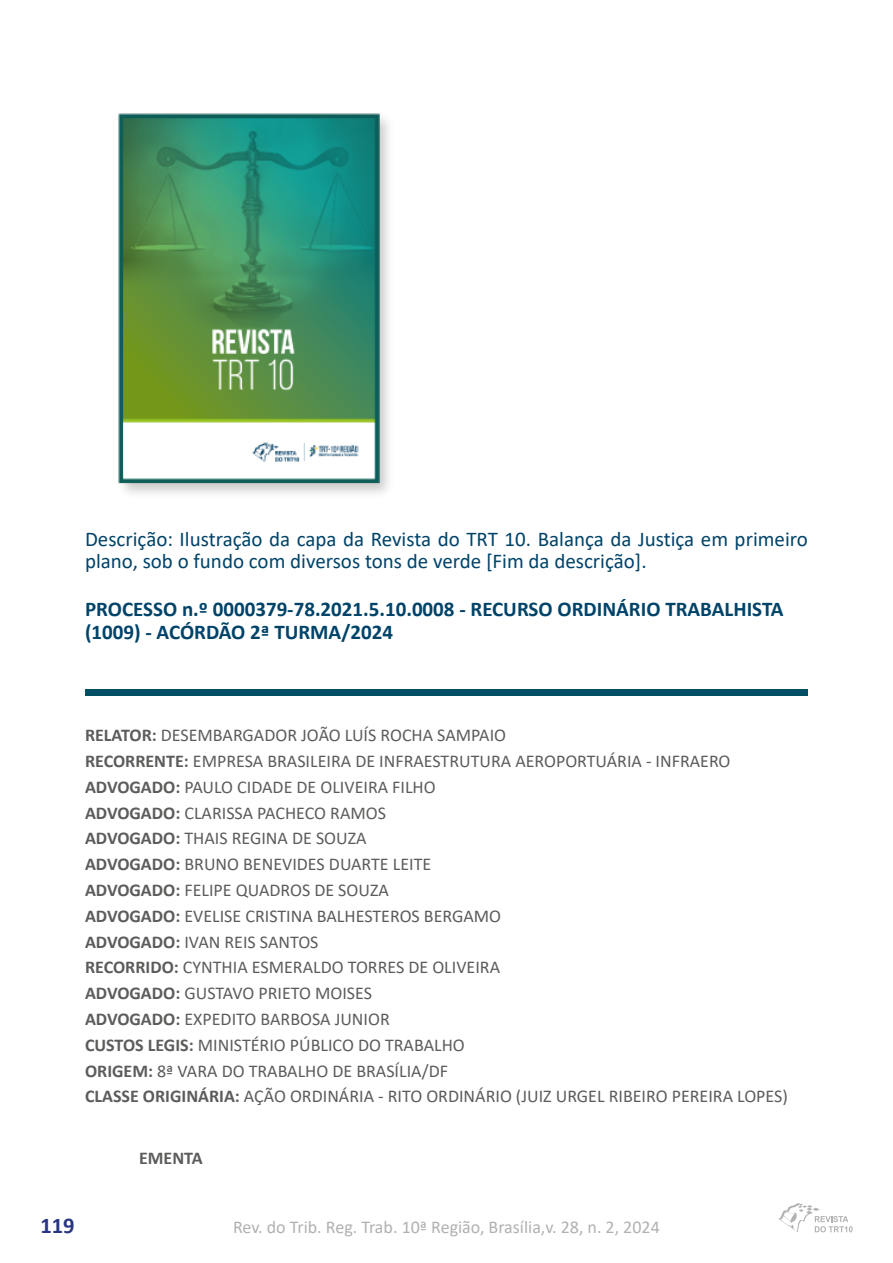
<style>
.page{position:relative;width:893px;height:1263px;background:#fff}
.page>*{position:absolute;margin:0;border:0;box-sizing:border-box;transform-origin:0 0}
.t1{font:700 22.5px "Calibri";color:#283583}
.t2{font:21px/22.5px "Calibri";color:#004369}
.t3{font:700 21px/22.5px "Calibri";color:#004369}
.t4{font:18px "Calibri";color:#5c5c5b}
.t5{font:18px "Calibri";color:#b2b1b1}
.t6{font:700 18px "Calibri";color:#5c5c5b}
.s1{font-weight:700}
</style>
<div class="page">
<svg style="left:778px;top:1203px;width:75px;height:30px"></svg>
<img style="left:118px;top:113px;width:271px;height:381px">
<div style="left:85px;top:689px;width:723px;height:6px;background:#004e66"></div>
<p class="t2" style="left:85px;top:527px;width:724px">Descrição: Ilustração da capa da Revista do TRT 10. Balança da Justiça em primeiro plano, sob o fundo com diversos tons de verde [Fim da descrição].</p>
<p class="t3" style="left:85px;top:598px;width:700px">PROCESSO n.º 0000379-78.2021.5.10.0008 - RECURSO ORDINÁRIO TRABALHISTA (1009) - ACÓRDÃO 2ª TURMA/2024</p>
<p class="t4" style="left:85px;top:723px;width:423px"><span class="s1">RELATOR:</span> DESEMBARGADOR JOÃO LUÍS ROCHA SAMPAIO</p>
<p class="t4" style="left:85px;top:748px;width:647px"><span class="s1">RECORRENTE:</span> EMPRESA BRASILEIRA DE INFRAESTRUTURA AEROPORTUÁRIA - INFRAERO</p>
<p class="t4" style="left:85px;top:774px;width:352px"><span class="s1">ADVOGADO:</span> PAULO CIDADE DE OLIVEIRA FILHO</p>
<p class="t4" style="left:85px;top:800px;width:303px"><span class="s1">ADVOGADO:</span> CLARISSA PACHECO RAMOS</p>
<p class="t4" style="left:85px;top:826px;width:283px"><span class="s1">ADVOGADO:</span> THAIS REGINA DE SOUZA</p>
<p class="t4" style="left:85px;top:852px;width:348px"><span class="s1">ADVOGADO:</span> BRUNO BENEVIDES DUARTE LEITE</p>
<p class="t4" style="left:85px;top:877px;width:305px"><span class="s1">ADVOGADO:</span> FELIPE QUADROS DE SOUZA</p>
<p class="t4" style="left:85px;top:903px;width:418px"><span class="s1">ADVOGADO:</span> EVELISE CRISTINA BALHESTEROS BERGAMO</p>
<p class="t4" style="left:85px;top:929px;width:235px"><span class="s1">ADVOGADO:</span> IVAN REIS SANTOS</p>
<p class="t4" style="left:85px;top:955px;width:417px"><span class="s1">RECORRIDO:</span> CYNTHIA ESMERALDO TORRES DE OLIVEIRA</p>
<p class="t4" style="left:85px;top:981px;width:289px"><span class="s1">ADVOGADO:</span> GUSTAVO PRIETO MOISES</p>
<p class="t4" style="left:85px;top:1006px;width:306px"><span class="s1">ADVOGADO:</span> EXPEDITO BARBOSA JUNIOR</p>
<p class="t4" style="left:85px;top:1032px;width:381px"><span class="s1">CUSTOS LEGIS:</span> MINISTÉRIO PÚBLICO DO TRABALHO</p>
<p class="t4" style="left:85px;top:1058px;width:364px"><span class="s1">ORIGEM:</span> 8ª VARA DO TRABALHO DE BRASÍLIA/DF</p>
<p class="t4" style="left:85px;top:1084px;width:704px"><span class="s1">CLASSE ORIGINÁRIA:</span> AÇÃO ORDINÁRIA - RITO ORDINÁRIO (JUIZ URGEL RIBEIRO PEREIRA LOPES)</p>
<p class="t6" style="left:139px;top:1145px;width:65px">EMENTA</p>
<p class="t1" style="left:40px;top:1210px;width:36px">119</p>
<p class="t5" style="left:233px;top:1214px;width:428px">Rev. do Trib. Reg. Trab. 10ª Região, Brasília,v. 28, n. 2, 2024</p>
</div>
